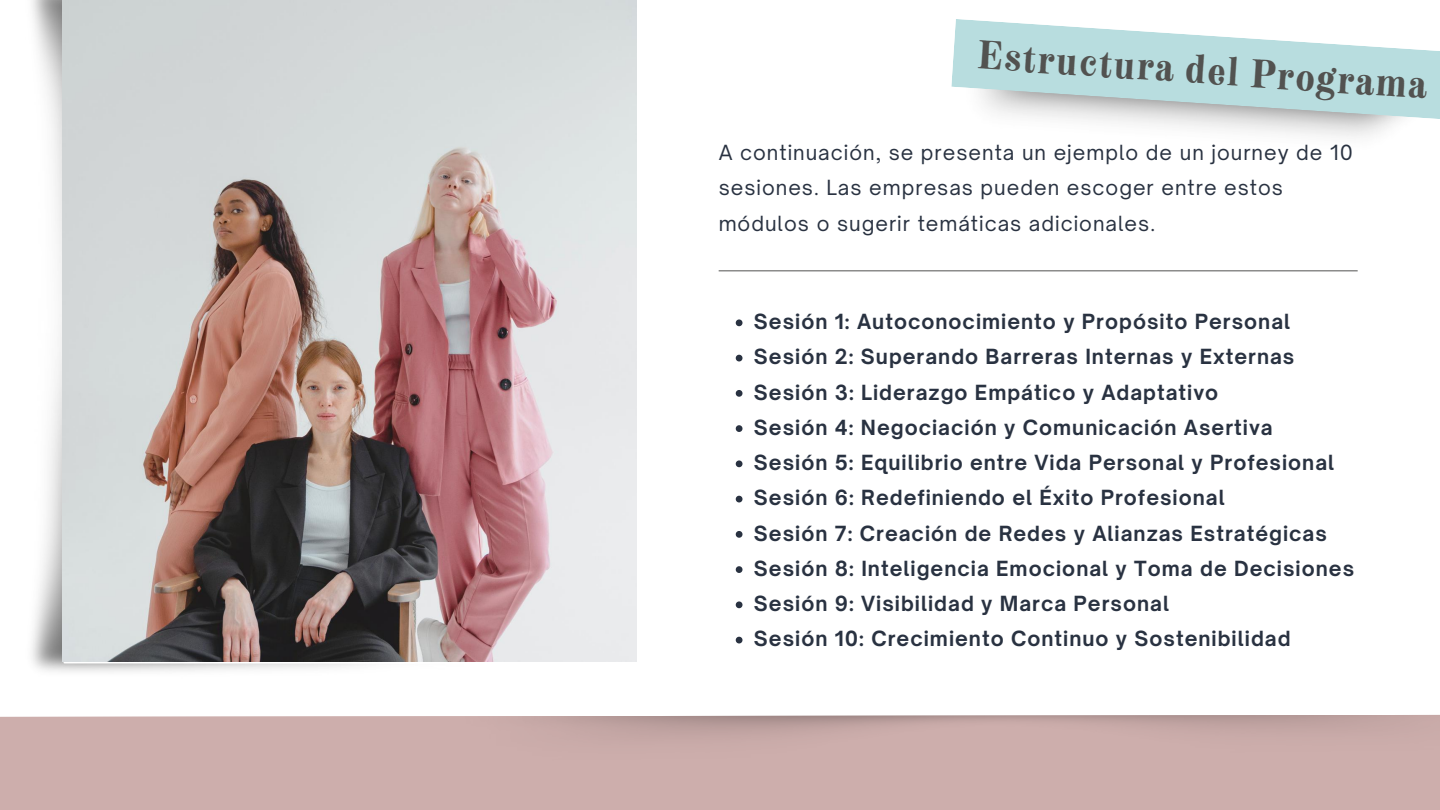
<style>
.page{position:relative;width:1440px;height:810px;background:#cdaeac}
.page>*{position:absolute;margin:0;border:0;box-sizing:border-box;transform-origin:0 0}
.t1{font:35px "Neato Serif";color:#525250}
.t2{font:700 20px/35.2px "Open Sauce One";letter-spacing:.05em;color:#293241}
.t3{font:20px/35.2px "Open Sauce One";letter-spacing:.05em;color:#293241}
</style>
<div class="page">
<div style="left:0;top:0;width:1440px;height:717px;background:#fff"></div>
<img style="left:21px;top:0;width:482px;height:679px">
<img style="left:63px;top:0;width:573px;height:662px">
<hr style="left:719px;top:270px;width:639px;height:1px;background:#525250">
<svg style="left:736px;top:319px;width:6px;height:7px"></svg>
<svg style="left:736px;top:355px;width:6px;height:6px"></svg>
<svg style="left:736px;top:390px;width:6px;height:7px"></svg>
<svg style="left:736px;top:425px;width:6px;height:7px"></svg>
<svg style="left:736px;top:460px;width:6px;height:7px"></svg>
<svg style="left:736px;top:496px;width:6px;height:6px"></svg>
<svg style="left:736px;top:531px;width:6px;height:7px"></svg>
<svg style="left:736px;top:566px;width:6px;height:7px"></svg>
<svg style="left:736px;top:601px;width:6px;height:7px"></svg>
<svg style="left:736px;top:637px;width:6px;height:6px"></svg>
<img style="left:951px;top:120px;width:489px;height:44px">
<svg style="left:951px;top:19px;width:489px;height:101px;fill:#b8dddf"></svg>
<h1 class="t1" style="left:980px;top:30px;width:451px;rotate:4deg">Estructura del Programa</h1>
<p class="t3" style="left:719px;top:135px;width:636px">A continuación, se presenta un ejemplo de un journey de 10 sesiones. Las empresas pueden escoger entre estos módulos o sugerir temáticas adicionales.</p>
<p class="t2" style="left:754px;top:304px;width:602px">Sesión 1: Autoconocimiento y Propósito Personal Sesión 2: Superando Barreras Internas y Externas Sesión 3: Liderazgo Empático y Adaptativo<br>Sesión 4: Negociación y Comunicación Asertiva<br>Sesión 5: Equilibrio entre Vida Personal y Profesional Sesión 6: Redefiniendo el Éxito Profesional<br>Sesión 7: Creación de Redes y Alianzas Estratégicas Sesión 8: Inteligencia Emocional y Toma de Decisiones Sesión 9: Visibilidad y Marca Personal<br>Sesión 10: Crecimiento Continuo y Sostenibilidad</p>
</div>
